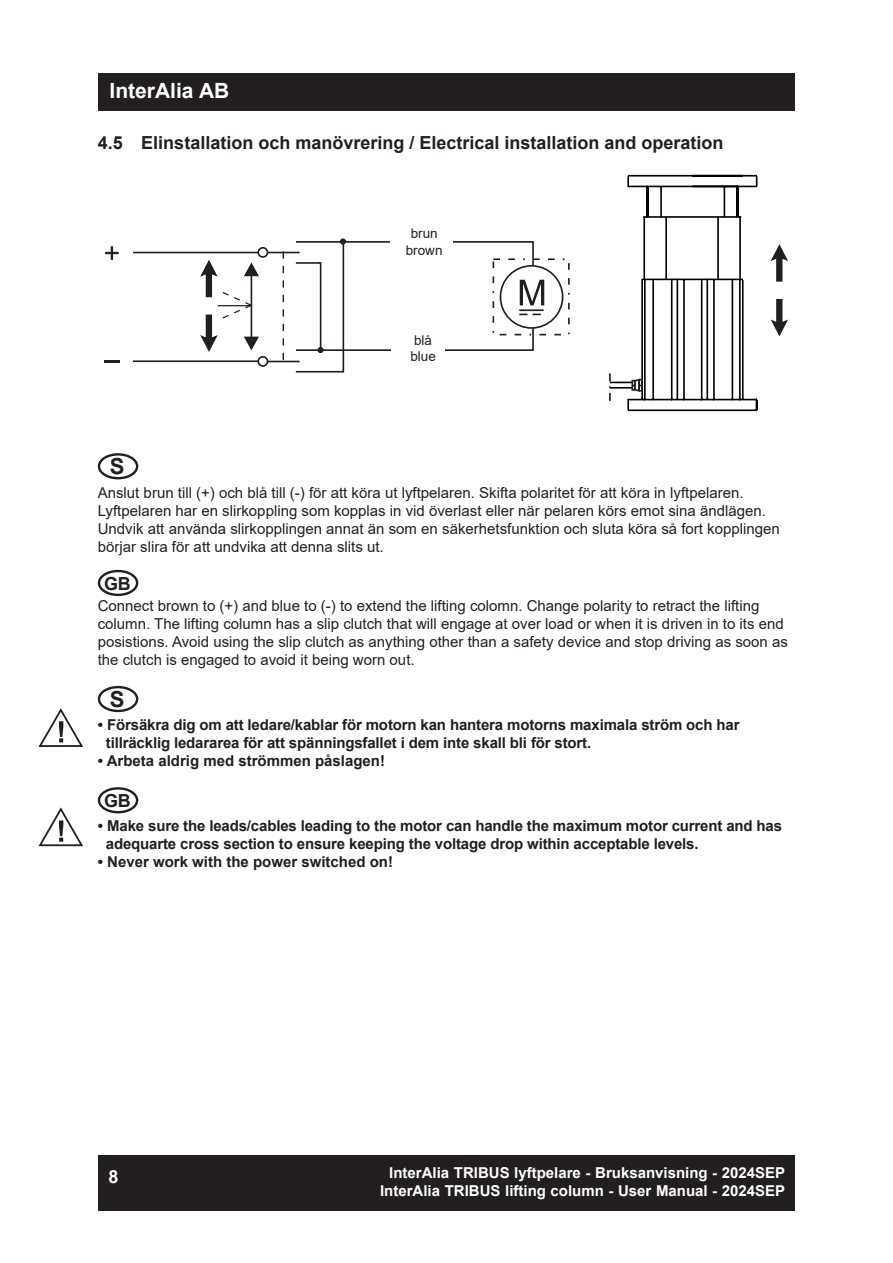
<style>
.page{position:relative;width:893px;height:1263px;background:#fff}
.page>*{position:absolute;margin:0;border:0;box-sizing:border-box;transform-origin:0 0}
.Fließ{font:700 22.05px "Arial";color:#231f20}
.t1{font:700 21px "Arial";color:#fff}
.Fließ-2{font:700 18px "Arial";color:#231f20}
.t2{font:700 18px "Arial";color:#fff}
.Fließ-3{font:15px/18px "Arial";color:#231f20}
.Fließ-4{font:700 15px/18px "Arial";letter-spacing:-.01em;color:#231f20}
.t3{font:700 15px/18px "Arial";color:#fff;text-align:right}
.Fließ-5{font:13.5px "Arial";color:#231f20}
</style>
<div class="page">
<div style="left:99px;top:1155px;width:696px;height:56px;background:#231f20"></div>
<div style="left:99px;top:73px;width:696px;height:38px;background:#231f20"></div>
<div style="left:98px;top:453px;width:40px;height:26px;border:2px solid #231f20;border-radius:50%"></div>
<div style="left:98px;top:570px;width:40px;height:26px;border:2px solid #231f20;border-radius:50%"></div>
<div style="left:98px;top:686px;width:40px;height:26px;border:2px solid #231f20;border-radius:50%"></div>
<div style="left:98px;top:787px;width:40px;height:26px;border:2px solid #231f20;border-radius:50%"></div>
<svg style="left:38px;top:708px;width:45px;height:39px"></svg>
<svg style="left:38px;top:807px;width:45px;height:39px"></svg>
<div style="left:257px;top:247px;width:11px;height:11px;border:2px solid #231f20;border-radius:50%"></div>
<div style="left:257px;top:356px;width:11px;height:11px;border:2px solid #231f20;border-radius:50%"></div>
<div style="left:340px;top:238px;width:6px;height:7px;border:2px solid #231f20;border-radius:50%"></div>
<hr style="left:133px;top:252px;width:125px;height:1px;background:#231f20">
<hr style="left:133px;top:360px;width:125px;height:2px;background:#231f20">
<svg style="left:105px;top:246px;width:14px;height:14px"></svg>
<svg style="left:104px;top:361px;width:16px;height:2px"></svg>
<svg style="left:266px;top:239px;width:278px;height:134px"></svg>
<div style="left:391px;top:339px;width:54px;height:22px;background:#fff"></div>
<div style="left:390px;top:232px;width:62px;height:22px;background:#fff"></div>
<svg style="left:770px;top:244px;width:18px;height:38px"></svg>
<svg style="left:770px;top:298px;width:18px;height:39px"></svg>
<svg style="left:200px;top:260px;width:59px;height:92px"></svg>
<svg style="left:609px;top:174px;width:149px;height:238px"></svg>
<h2 class="t1" style="left:109px;top:76px;width:121px">InterAlia AB</h2>
<p class="Fließ-2" style="left:98px;top:130px;width:627px">4.5 Elinstallation och manövrering / Electrical installation and operation</p>
<p class="Fließ-5" style="left:411px;top:224px;width:29px">brun</p>
<p class="Fließ-5" style="left:406px;top:241px;width:38px">brown</p>
<p class="Fließ-5" style="left:414px;top:331px;width:20px">blå</p>
<p class="Fließ-5" style="left:410px;top:347px;width:27px">blue</p>
<p class="Fließ" style="left:110px;top:451px;width:16px">S</p>
<p class="Fließ-3" style="left:98px;top:484px;width:684px">Anslut brun till (+) och blå till (-) för att köra ut lyftpelaren. Skifta polaritet för att köra in lyftpelaren.<br>Lyftpelaren har en slirkoppling som kopplas in vid överlast eller när pelaren körs emot sina ändlägen.<br>Undvik att använda slirkopplingen annat än som en säkerhetsfunktion och sluta köra så fort kopplingen börjar slira för att undvika att denna slits ut.</p>
<p class="Fließ-2" style="left:104px;top:570px;width:28px">GB</p>
<p class="Fließ-3" style="left:98px;top:596px;width:692px">Connect brown to (+) and blue to (-) to extend the lifting colomn. Change polarity to retract the lifting column. The lifting column has a slip clutch that will engage at over load or when it is driven in to its end posistions. Avoid using the slip clutch as anything other than a safety device and stop driving as soon as the clutch is engaged to avoid it being worn out.</p>
<p class="Fließ" style="left:110px;top:684px;width:16px">S</p>
<p class="Fließ-4" style="left:98px;top:716px;width:643px">• Försäkra dig om att ledare/kablar för motorn kan hantera motorns maximala ström och har</p>
<p class="Fließ-4" style="left:106px;top:734px;width:487px">tillräcklig ledararea för att spänningsfallet i dem inte skall bli för stort.</p>
<p class="Fließ-4" style="left:98px;top:752px;width:289px">• Arbeta aldrig med strömmen påslagen!</p>
<p class="Fließ-2" style="left:104px;top:788px;width:28px">GB</p>
<p class="Fließ-4" style="left:106px;top:817px;width:678px;text-indent:-8px">• Make sure the leads/cables leading to the motor can handle the maximum motor current and has adequarte cross section to ensure keeping the voltage drop within acceptable levels.</p>
<p class="Fließ-4" style="left:98px;top:853px;width:297px">• Never work with the power switched on!</p>
<p class="t2" style="left:108px;top:1164px;width:12px">8</p>
<p class="t3" style="left:380px;top:1164px;width:407px">InterAlia TRIBUS lyftpelare - Bruksanvisning - 2024SEP<br>InterAlia TRIBUS lifting column - User Manual - 2024SEP</p>
</div>
